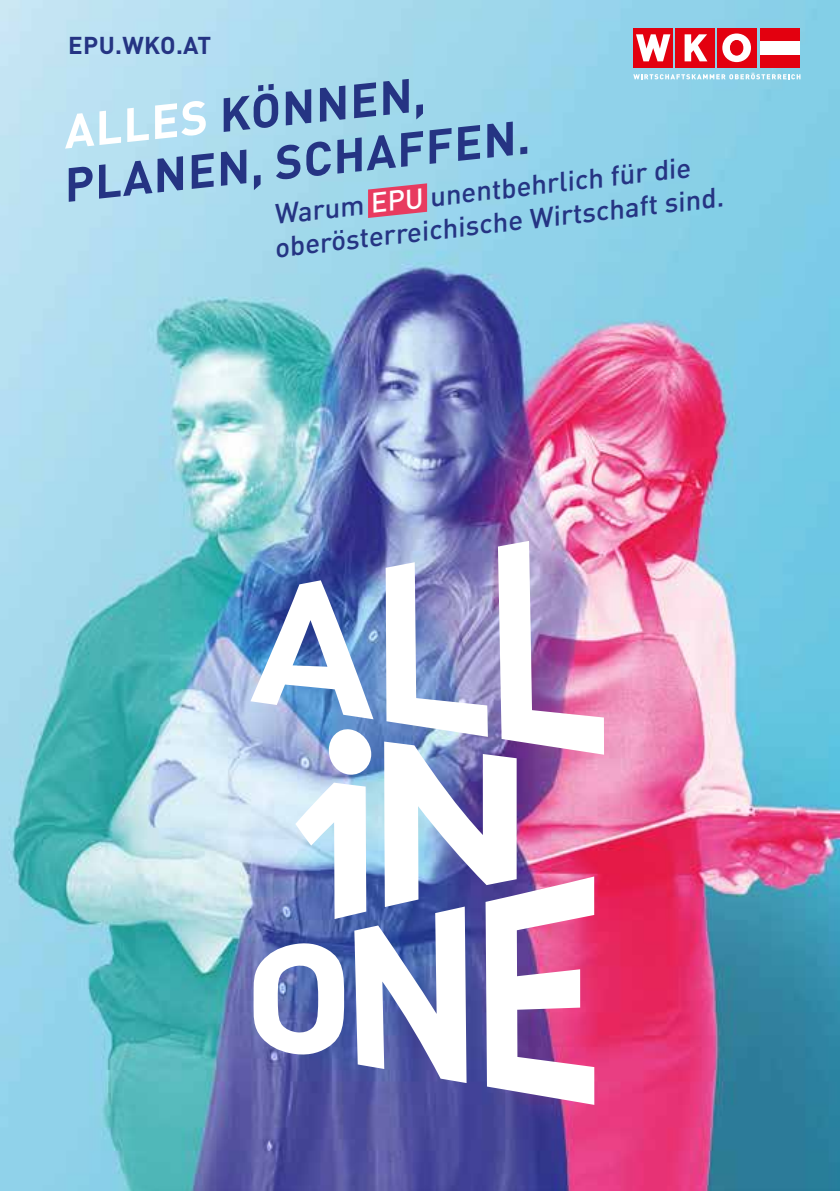
<style>
.page{position:relative;width:840px;height:1191px;background:#fff}
.page>*{position:absolute;margin:0;border:0;box-sizing:border-box;transform-origin:0 0}
.t1{font:700 47px/53.2px "DIN Pro";color:#253483}
.t2{font:500 27.6px/33.6px "DIN Pro";color:#253483}
.t3{font:700 24.2px "DIN Pro";letter-spacing:.02em;color:#253483}
.s1{color:#fff}
</style>
<div class="page">
<img style="left:0;top:0;width:839px;height:1191px">
<svg style="left:368px;top:183px;width:59px;height:35px"></svg>
<img style="left:250px;top:541px;width:353px;height:563px">
<svg style="left:633px;top:73px;width:167px;height:6px"></svg>
<div style="left:716px;top:28px;width:40px;height:40px;background:#e3000f"></div>
<div style="left:674px;top:28px;width:40px;height:40px;background:#e3000f"></div>
<svg style="left:684px;top:34px;width:23px;height:27px"></svg>
<div style="left:633px;top:28px;width:39px;height:40px;background:#e3000f"></div>
<svg style="left:636px;top:34px;width:34px;height:27px"></svg>
<svg style="left:722px;top:33px;width:28px;height:29px"></svg>
<div style="left:730px;top:40px;width:12px;height:15px;background:#e3000f;border-radius:50%"></div>
<div style="left:729px;top:40px;width:13px;height:15px;border:1px solid #e3000f;border-radius:50%"></div>
<div style="left:760px;top:28px;width:39px;height:14px;background:#e3000f"></div>
<div style="left:760px;top:55px;width:39px;height:13px;background:#e3000f"></div>
<div style="left:760px;top:42px;width:39px;height:13px;background:#fff"></div>
<p class="t3" style="left:68px;top:25px;width:144px">EPU.WKO.AT</p>
<h1 class="t1" style="left:54px;top:100px;width:469px;rotate:-6deg"><span class="s1">ALLES</span> KÖNNEN,<br>PLANEN, SCHAFFEN.</h1>
<p class="t2" style="left:268px;top:194px;width:453px;rotate:-6deg">Warum <span class="s1">EPU</span> unentbehrlich für die oberösterreichische Wirtschaft sind.</p>
</div>
